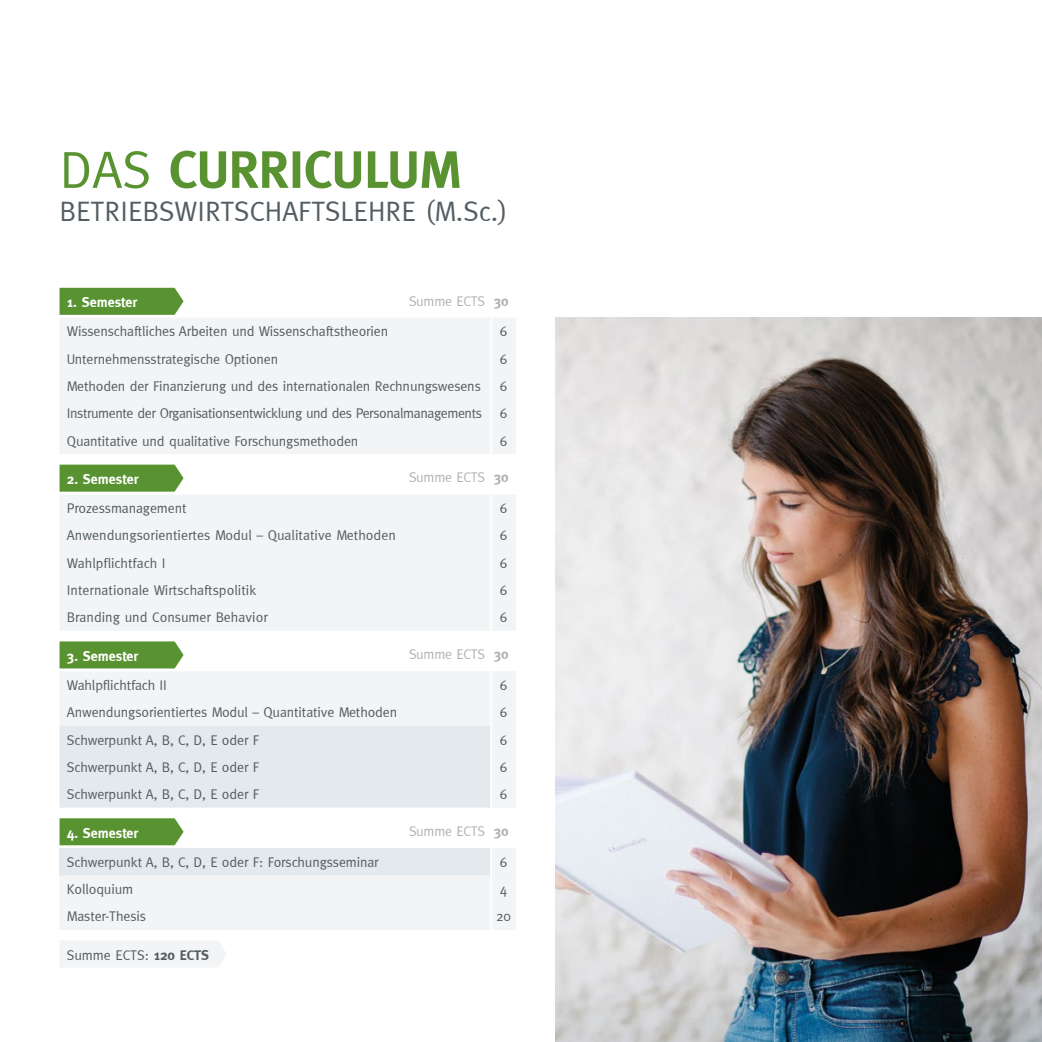
<style>
.page{position:relative;width:1042px;height:1042px;background:#fff}
.page>*{position:absolute;margin:0;border:0;box-sizing:border-box;transform-origin:0 0}
.t1{font:700 52.5px "Meta";color:#599331}
.t2{font:28px "Meta";color:#535d62}
.t3{font:14px "Meta";letter-spacing:-.01em;color:#535d62}
.t4{font:14px "Meta";letter-spacing:-.03em;color:#535d62}
.t5{font:14px "Meta";letter-spacing:-.015em;color:#b3b2b2}
.t6{font:700 14px "Meta";color:#fff}
.s1{font-weight:400}
.s2{font-weight:700}
</style>
<div class="page">
<div style="left:60px;top:941px;width:166px;height:26px;background:#f2f4f6"></div>
<svg style="left:60px;top:288px;width:124px;height:27px;background:#60973a"></svg>
<div style="left:60px;top:318px;width:456px;height:136px;background:#f2f4f6"></div>
<hr style="left:490px;top:317px;width:2px;height:28px;background:#fff">
<hr style="left:490px;top:345px;width:2px;height:27px;background:#fff">
<hr style="left:490px;top:372px;width:2px;height:27px;background:#fff">
<hr style="left:490px;top:399px;width:2px;height:28px;background:#fff">
<hr style="left:490px;top:427px;width:2px;height:27px;background:#fff">
<svg style="left:60px;top:641px;width:124px;height:27px;background:#62983c"></svg>
<div style="left:60px;top:671px;width:456px;height:136px;background:#f2f4f6"></div>
<div style="left:60px;top:726px;width:430px;height:81px;background:#e3e9ec"></div>
<hr style="left:490px;top:671px;width:2px;height:27px;background:#fff">
<hr style="left:490px;top:698px;width:2px;height:28px;background:#fff">
<hr style="left:490px;top:726px;width:2px;height:27px;background:#fff">
<hr style="left:490px;top:753px;width:2px;height:27px;background:#fff">
<hr style="left:490px;top:780px;width:2px;height:27px;background:#fff">
<svg style="left:60px;top:818px;width:456px;height:112px"></svg>
<hr style="left:490px;top:848px;width:2px;height:27px;background:#fff">
<hr style="left:490px;top:875px;width:2px;height:27px;background:#fff">
<hr style="left:490px;top:902px;width:2px;height:28px;background:#fff">
<div style="left:60px;top:495px;width:456px;height:136px;background:#f2f4f6"></div>
<hr style="left:490px;top:494px;width:2px;height:28px;background:#fff">
<hr style="left:490px;top:522px;width:2px;height:27px;background:#fff">
<hr style="left:490px;top:549px;width:2px;height:27px;background:#fff">
<hr style="left:490px;top:576px;width:2px;height:27px;background:#fff">
<hr style="left:490px;top:603px;width:2px;height:28px;background:#fff">
<svg style="left:60px;top:465px;width:124px;height:27px;background:#61983b"></svg>
<img style="left:556px;top:317px;width:486px;height:725px">
<h1 class="t1" style="left:60px;top:139px;width:404px"><span class="s1">DAS</span> CURRICULUM</h1>
<h2 class="t2" style="left:60px;top:196px;width:449px">BETRIEBSWIRTSCHAFTSLEHRE (M.Sc.)</h2>
<p class="t6" style="left:67px;top:294px;width:72px">1. Semester</p>
<p class="t5" style="left:409px;top:293px;width:101px">Summe ECTS <span class="s2">30</span></p>
<p class="t3" style="left:67px;top:323px;width:323px">Wissenschaftliches Arbeiten und Wissenschaftstheorien</p>
<p class="t3" style="left:500px;top:323px;width:9px">6</p>
<p class="t3" style="left:67px;top:351px;width:213px">Unternehmensstrategische Optionen</p>
<p class="t3" style="left:500px;top:351px;width:9px">6</p>
<p class="t3" style="left:67px;top:378px;width:415px">Methoden der Finanzierung und des internationalen Rechnungswesens</p>
<p class="t3" style="left:500px;top:378px;width:9px">6</p>
<p class="t4" style="left:67px;top:405px;width:416px">Instrumente der Organisationsentwicklung und des Personalmanagements</p>
<p class="t3" style="left:500px;top:405px;width:9px">6</p>
<p class="t3" style="left:67px;top:432px;width:293px">Quantitative und qualitative Forschungsmethoden</p>
<p class="t3" style="left:500px;top:432px;width:9px">6</p>
<p class="t6" style="left:67px;top:471px;width:73px">2. Semester</p>
<p class="t5" style="left:409px;top:469px;width:101px">Summe ECTS <span class="s2">30</span></p>
<p class="t3" style="left:67px;top:500px;width:121px">Prozessmanagement</p>
<p class="t3" style="left:500px;top:500px;width:9px">6</p>
<p class="t3" style="left:67px;top:527px;width:330px">Anwendungsorientiertes Modul – Qualitative Methoden</p>
<p class="t3" style="left:500px;top:527px;width:9px">6</p>
<p class="t3" style="left:67px;top:555px;width:100px">Wahlpflichtfach I</p>
<p class="t3" style="left:500px;top:555px;width:9px">6</p>
<p class="t3" style="left:67px;top:582px;width:191px">Internationale Wirtschaftspolitik</p>
<p class="t3" style="left:500px;top:582px;width:9px">6</p>
<p class="t3" style="left:67px;top:609px;width:202px">Branding und Consumer Behavior</p>
<p class="t3" style="left:500px;top:609px;width:9px">6</p>
<p class="t6" style="left:67px;top:648px;width:73px">3. Semester</p>
<p class="t5" style="left:409px;top:646px;width:101px">Summe ECTS <span class="s2">30</span></p>
<p class="t3" style="left:67px;top:677px;width:101px">Wahlpflichtfach II</p>
<p class="t3" style="left:500px;top:677px;width:9px">6</p>
<p class="t3" style="left:67px;top:704px;width:332px">Anwendungsorientiertes Modul – Quantitative Methoden</p>
<p class="t3" style="left:500px;top:704px;width:9px">6</p>
<p class="t3" style="left:67px;top:731px;width:194px">Schwerpunkt A, B, C, D, E oder F</p>
<p class="t3" style="left:500px;top:731px;width:9px">6</p>
<p class="t3" style="left:67px;top:759px;width:194px">Schwerpunkt A, B, C, D, E oder F</p>
<p class="t3" style="left:500px;top:759px;width:9px">6</p>
<p class="t3" style="left:67px;top:786px;width:194px">Schwerpunkt A, B, C, D, E oder F</p>
<p class="t3" style="left:500px;top:786px;width:9px">6</p>
<p class="t6" style="left:67px;top:825px;width:73px">4. Semester</p>
<p class="t5" style="left:409px;top:823px;width:101px">Summe ECTS <span class="s2">30</span></p>
<p class="t3" style="left:67px;top:854px;width:313px">Schwerpunkt A, B, C, D, E oder F: Forschungsseminar</p>
<p class="t3" style="left:500px;top:854px;width:9px">6</p>
<p class="t3" style="left:67px;top:881px;width:68px">Kolloquium</p>
<p class="t3" style="left:500px;top:881px;width:9px">4</p>
<p class="t3" style="left:67px;top:908px;width:81px">Master-Thesis</p>
<p class="t3" style="left:496px;top:908px;width:16px">20</p>
<p class="t3" style="left:67px;top:947px;width:144px">Summe ECTS: <span class="s2">120 ECTS</span></p>
</div>
